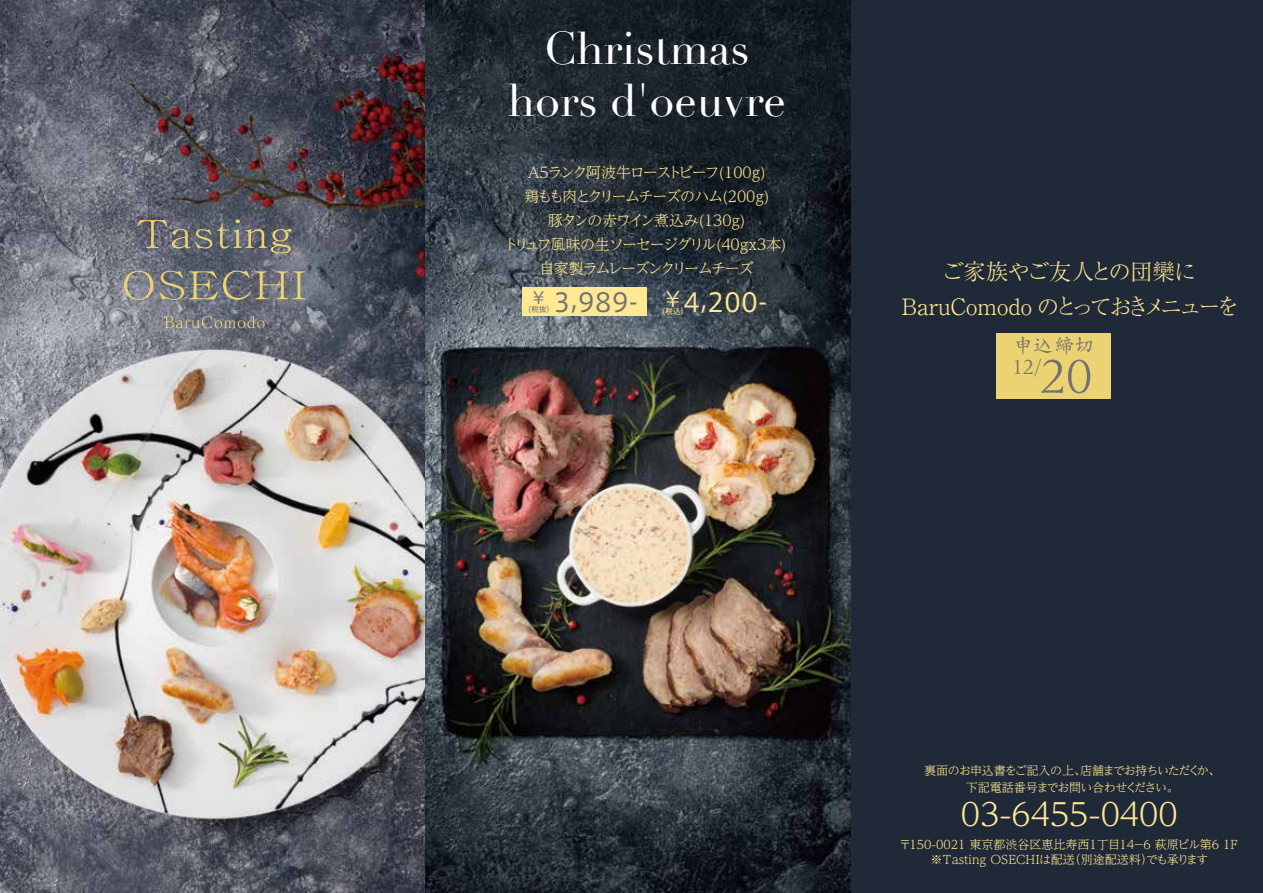
<style>
.page{position:relative;width:1263px;height:893px;background:#202937}
.page>*{position:absolute;margin:0;border:0;box-sizing:border-box;transform-origin:0 0}
.t1{font:51.15px "Greco Std M";color:#727171}
.t2{font:45px/52.5px "Didot";color:#fff;text-align:center}
.t3{font:300 31.5px "UD Reimin Pr 6 N";color:#ffe893}
.t4{font:25.5px "Axis Std";color:#727171}
.t5{font:25.5px "Axis Std";color:#ffe893}
.t6{font:300 22.5px/35.2px "Ryumin Pr 5";letter-spacing:-.035em;color:#ffe893;text-align:center}
.t7{font:21.9px "Greco Std M";color:#727171}
.t8{font:19.65px "Greco Std M";color:#727171}
.t9{font:300 15px/24px "UD Reimin Pr 6 N";letter-spacing:-.085em;color:#ffe893;text-align:center}
.t10{font:300 12px/15px "UD Reimin Pr 6 N";color:#ffe893;text-align:center}
.t11{font:300 12px/16.5px "UD Reimin Pr 6 N";letter-spacing:-.055em;color:#ffe893;text-align:center}
.t12{font:7.5px "Axis Std";color:#727171}
.t13{font:7.5px "Axis Std";color:#ffe893}
</style>
<div class="page">
<img style="left:0;top:0;width:850px;height:893px">
<svg style="left:137px;top:219px;width:155px;height:34px;background:#727270"></svg>
<svg style="left:124px;top:271px;width:29px;height:29px"></svg>
<svg style="left:159px;top:271px;width:146px;height:29px;background:#828078"></svg>
<svg style="left:165px;top:316px;width:100px;height:12px"></svg>
<div style="left:522px;top:287px;width:125px;height:29px;background:#ffe893"></div>
<div style="left:996px;top:333px;width:115px;height:65px;background:#ebd272"></div>
<h2 class="t2" style="left:508px;top:23px;width:280px">Christmas hors d'oeuvre</h2>
<p class="t9" style="left:503px;top:160px;width:285px">A5ランク阿波牛ローストビーフ(100g)<br>鶏もも肉とクリームチーズのハム(200g)<br>豚タンの赤ワイン煮込み(130g)<br>トリュフ風味の生ソーセージグリル(40gx3本)自家製ラムレーズンクリームチーズ</p>
<h3 class="t4" style="left:531px;top:283px;width:109px"><sup>￥</sup> 3,989-</h3>
<p class="t12" style="left:528px;top:303px;width:27px">(税抜）</p>
<h3 class="t5" style="left:663px;top:283px;width:106px"><sup>￥</sup>4,200-</h3>
<p class="t13" style="left:663px;top:306px;width:27px">(税込）</p>
<h3 class="t6" style="left:902px;top:252px;width:339px">ご家族やご友人との団欒に<br>BaruComodo のとっておきメニューを</h3>
<h3 class="t8" style="left:1013px;top:332px;width:82px">申込締切</h3>
<h1 class="t1" style="left:1038px;top:342px;width:57px">20</h1>
<h3 class="t7" style="left:1012px;top:352px;width:31px">12/</h3>
<p class="t11" style="left:924px;top:762px;width:298px">裏面のお申込書をご記入の上、店舗までお持ちいただくか、下記電話番号までお問い合わせください。</p>
<h3 class="t3" style="left:961px;top:788px;width:218px">03-6455-0400</h3>
<p class="t10" style="left:899px;top:836px;width:343px">〒150-0021 東京都渋谷区恵比寿西１丁目１４－６ 萩原ビル第6 1Ｆ※Tasting OSECHIは配送（別途配送料）でも承ります</p>
</div>
